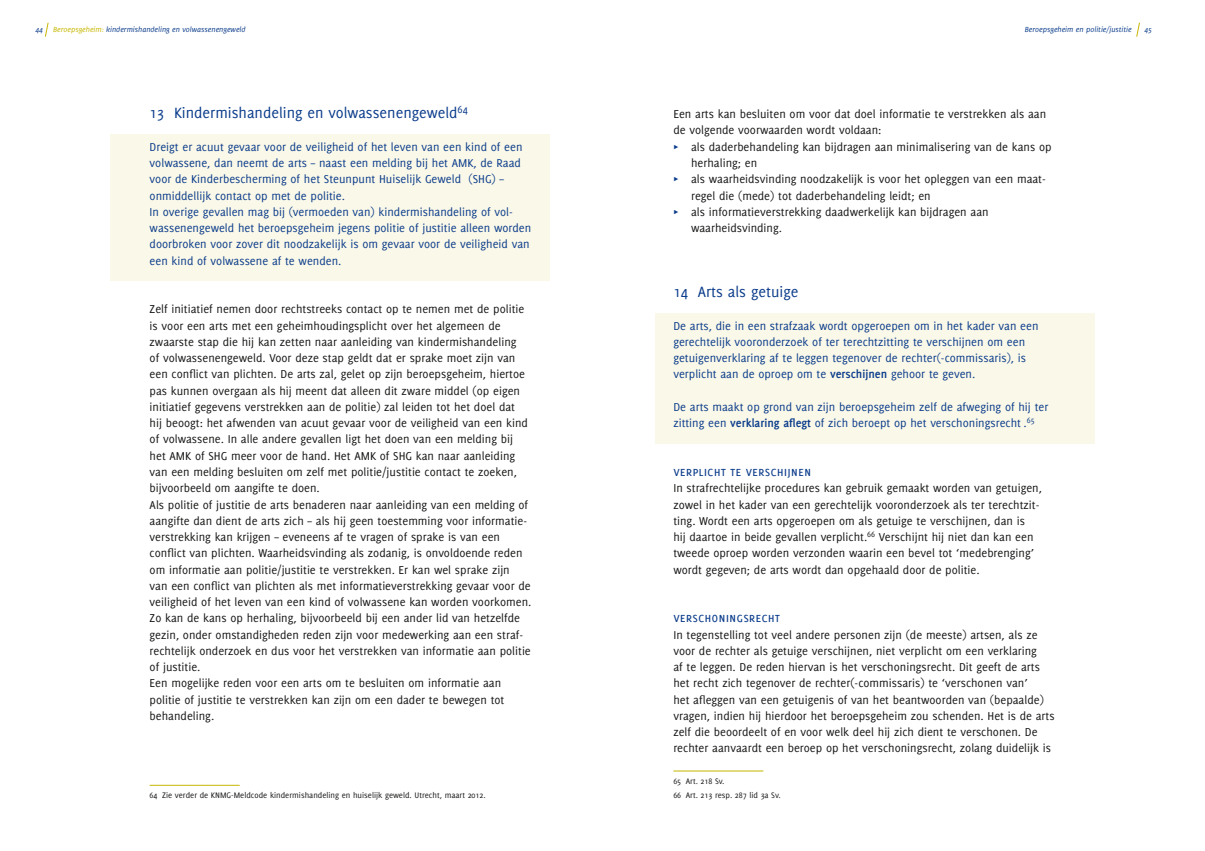
<style>
.page{position:relative;width:1205px;height:851px;background:#fff}
.page>*{position:absolute;margin:0;border:0;box-sizing:border-box;transform-origin:0 0}
.t1{font:16.25px "Delicious";color:#0b3c8b}
.t2{font:13.75px "Delicious Small Caps";color:#0b3c8b}
.t3{font:12.5px/16.2px "Delicious";color:#181716}
.t4{font:12.5px/16.2px "Delicious";color:#0b3c8b}
.t5{font:8.75px/14.2px "Delicious";color:#181716}
.t6{font:italic 8.12px "Delicious";color:#0b3c8b}
.s1{color:#c7b600}
.s2{color:#0b3c8b}
.s3{font-weight:700}
</style>
<div class="page">
<svg style="left:45px;top:22px;width:3px;height:15px"></svg>
<svg style="left:1136px;top:22px;width:4px;height:15px"></svg>
<div style="left:110px;top:134px;width:439px;height:147px;background:#faf8e8"></div>
<div style="left:656px;top:313px;width:438px;height:130px;background:#faf8e8"></div>
<hr style="left:150px;top:784px;width:90px;height:1px;background:#c7b600">
<hr style="left:673px;top:770px;width:90px;height:1px;background:#c7b600">
<p class="t6" style="left:35px;top:24px;width:9px">44</p>
<p class="t6" style="left:53px;top:24px;width:194px"><span class="s1">Beroepsgeheim:</span> kindermishandeling en volwassenengeweld</p>
<p class="t6" style="left:1025px;top:24px;width:108px">Beroepsgeheim en politie/justitie</p>
<p class="t6" style="left:1144px;top:24px;width:9px">45</p>
<h1 class="t1" style="left:150px;top:104px;width:320px">13 Kindermishandeling en volwassenengeweld<sup>64</sup></h1>
<p class="t4" style="left:150px;top:138px;width:383px">Dreigt er acuut gevaar voor de veiligheid of het leven van een kind of een volwassene, dan neemt de arts – naast een melding bij het AMK, de Raad voor de Kinderbescherming of het Steunpunt Huiselijk Geweld (SHG) – onmiddellijk contact op met de politie.<br>In overige gevallen mag bij (vermoeden van) kindermishandeling of vol&shy;wassenengeweld het beroepsgeheim jegens politie of justitie alleen worden doorbroken voor zover dit noodzakelijk is om gevaar voor de veiligheid van een kind of volwassene af te wenden.</p>
<p class="t3" style="left:150px;top:301px;width:383px">Zelf initiatief nemen door rechtstreeks contact op te nemen met de politie is voor een arts met een geheimhoudingsplicht over het algemeen de zwaarste stap die hij kan zetten naar aanleiding van kindermishandeling<br>of volwassenengeweld. Voor deze stap geldt dat er sprake moet zijn van een conflict van plichten. De arts zal, gelet op zijn beroepsgeheim, hiertoe pas kunnen overgaan als hij meent dat alleen dit zware middel (op eigen initiatief gegevens verstrekken aan de politie) zal leiden tot het doel dat<br>hij beoogt: het afwenden van acuut gevaar voor de veiligheid van een kind of volwassene. In alle andere gevallen ligt het doen van een melding bij het AMK of SHG meer voor de hand. Het AMK of SHG kan naar aanleiding van een melding besluiten om zelf met politie/justitie contact te zoeken, bijvoorbeeld om aangifte te doen.<br>Als politie of justitie de arts benaderen naar aanleiding van een melding of aangifte dan dient de arts zich – als hij geen toestemming voor informatie&shy;verstrekking kan krijgen – eveneens af te vragen of sprake is van een conflict van plichten. Waarheidsvinding als zodanig, is onvoldoende reden om informatie aan politie/justitie te verstrekken. Er kan wel sprake zijn<br>van een conflict van plichten als met informatieverstrekking gevaar voor de veiligheid of het leven van een kind of volwassene kan worden voorkomen.<br>Zo kan de kans op herhaling, bijvoorbeeld bij een ander lid van hetzelfde gezin, onder omstandigheden reden zijn voor medewerking aan een straf&shy;rechtelijk onderzoek en dus voor het verstrekken van informatie aan politie of justitie.<br>Een mogelijke reden voor een arts om te besluiten om informatie aan politie of justitie te verstrekken kan zijn om een dader te bewegen tot behandeling.</p>
<p class="t5" style="left:150px;top:787px;width:337px">64 Zie verder de KNMG-Meldcode kindermishandeling en huiselijk geweld. Utrecht, maart 2012.</p>
<p class="t3" style="left:673px;top:106px;width:374px">Een arts kan besluiten om voor dat doel informatie te verstrekken als aan</p>
<p class="t3" style="left:673px;top:122px;width:210px">de volgende voorwaarden wordt voldaan:</p>
<p class="t3" style="left:673px;top:138px;width:380px"><span class="s2">π</span> als daderbehandeling kan bijdragen aan minimalisering van de kans op</p>
<p class="t3" style="left:691px;top:155px;width:68px">herhaling; en</p>
<p class="t3" style="left:673px;top:171px;width:374px"><span class="s2">π</span> als waarheidsvinding noodzakelijk is voor het opleggen van een maat-</p>
<p class="t3" style="left:691px;top:187px;width:241px">regel die (mede) tot daderbehandeling leidt; en</p>
<p class="t3" style="left:673px;top:203px;width:317px"><span class="s2">π</span> als informatieverstrekking daadwerkelijk kan bijdragen aan</p>
<p class="t3" style="left:691px;top:220px;width:92px">waarheidsvinding.</p>
<h1 class="t1" style="left:673px;top:282px;width:126px">14 Arts als getuige</h1>
<p class="t4" style="left:673px;top:317px;width:367px">De arts, die in een strafzaak wordt opgeroepen om in het kader van een gerechtelijk vooronderzoek of ter terechtzitting te verschijnen om een getuigenverklaring af te leggen tegenover de rechter(-commissaris), is verplicht aan de oproep om te <span class="s3">verschijnen</span> gehoor te geven.</p>
<p class="t4" style="left:673px;top:398px;width:376px">De arts maakt op grond van zijn beroepsgeheim zelf de afweging of hij ter zitting een <span class="s3">verklaring aflegt</span> of zich beroept op het verschoningsrecht .<sup>65</sup></p>
<p class="t2" style="left:673px;top:463px;width:140px">verplicht te verschijnen</p>
<p class="t3" style="left:673px;top:480px;width:370px">In strafrechtelijke procedures kan gebruik gemaakt worden van getuigen, zowel in het kader van een gerechtelijk vooronderzoek als ter terechtzit&shy;ting. Wordt een arts opgeroepen om als getuige te verschijnen, dan is<br>hij daartoe in beide gevallen verplicht.<sup>66</sup> Verschijnt hij niet dan kan een tweede oproep worden verzonden waarin een bevel tot ‘medebrenging’ wordt gegeven; de arts wordt dan opgehaald door de politie.</p>
<p class="t2" style="left:673px;top:610px;width:108px">verschoningsrecht</p>
<p class="t3" style="left:673px;top:626px;width:383px">In tegenstelling tot veel andere personen zijn (de meeste) artsen, als ze voor de rechter als getuige verschijnen, niet verplicht om een verklaring<br>af te leggen. De reden hiervan is het verschoningsrecht. Dit geeft de arts het recht zich tegenover de rechter(-commissaris) te ‘verschonen van’<br>het afleggen van een getuigenis of van het beantwoorden van (bepaalde) vragen, indien hij hierdoor het beroepsgeheim zou schenden. Het is de arts zelf die beoordeelt of en voor welk deel hij zich dient te verschonen. De rechter aanvaardt een beroep op het verschoningsrecht, zolang duidelijk is</p>
<p class="t5" style="left:673px;top:773px;width:109px">65 Art. 218 Sv.<br>66 Art. 213 resp. 287 lid 3a Sv.</p>
</div>
